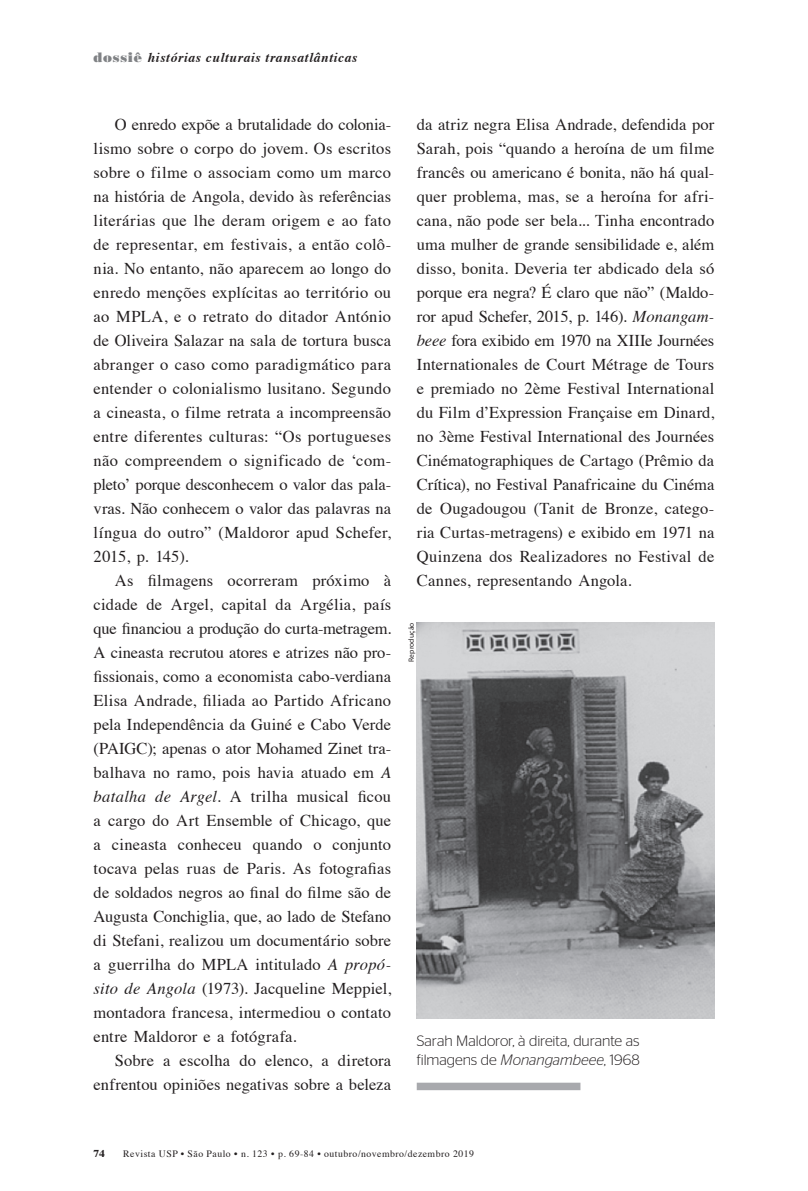
<style>
.page{position:relative;width:808px;height:1191px;background:#fff}
.page>*{position:absolute;margin:0;border:0;box-sizing:border-box;transform-origin:0 0}
.t1{font:16.5px/24px "Times";letter-spacing:.01em;color:#231f20;text-align:justify}
.t2{font:300 15px/19.5px "Stag Sans";letter-spacing:-.005em;color:#231f20}
.t3{font:italic 700 13.5px "Times";letter-spacing:.05em;color:#231f20}
.t4{font:700 10.5px "Times";color:#231f20;scale:1.1 1}
.t5{font:9.75px "Times";letter-spacing:.05em;color:#231f20}
.t6{font:7.5px "Myriad Pro";letter-spacing:.02em;color:#231f20}
.s1{font-family:"Bodoni Poster";font-weight:400;font-style:normal;color:#808285}
.s2{font-style:italic}
</style>
<div class="page">
<div style="left:417px;top:1082px;width:163px;height:8px;background:#a8a9ad"></div>
<img style="left:417px;top:622px;width:297px;height:396px">
<p class="t3" style="left:94px;top:44px;width:265px"><span class="s1">dossiê</span> histórias culturais transatlânticas</p>
<p class="t1" style="left:94px;top:111px;width:299px;text-indent:21px">O enredo expõe a brutalidade do colonia&shy;lismo sobre o corpo do jovem. Os escritos sobre o filme o associam como um marco na história de Angola, devido às referências literárias que lhe deram origem e ao fato de representar, em festivais, a então colô&shy;nia. No entanto, não aparecem ao longo do enredo menções explícitas ao território ou ao MPLA, e o retrato do ditador António de Oliveira Salazar na sala de tortura busca abranger o caso como paradigmático para entender o colonialismo lusitano. Segundo a cineasta, o filme retrata a incompreensão entre diferentes culturas: “Os portugueses não compreendem o significado de ‘com&shy;pleto’ porque desconhecem o valor das pala&shy;vras. Não conhecem o valor das palavras na língua do outro” (Maldoror apud Schefer, 2015, p. 145).</p>
<p class="t1" style="left:94px;top:567px;width:299px;text-indent:21px">As filmagens ocorreram próximo à cidade de Argel, capital da Argélia, país que financiou a produção do curta-metragem.<br>A cineasta recrutou atores e atrizes não pro&shy;fissionais, como a economista cabo-verdiana Elisa Andrade, filiada ao Partido Africano pela Independência da Guiné e Cabo Verde (PAIGC); apenas o ator Mohamed Zinet tra&shy;balhava no ramo, pois havia atuado em <span class="s2">A batalha de Argel</span>. A trilha musical ficou a cargo do Art Ensemble of Chicago, que a cineasta conheceu quando o conjunto tocava pelas ruas de Paris. As fotografias de soldados negros ao final do filme são de Augusta Conchiglia, que, ao lado de Stefano di Stefani, realizou um documentário sobre a guerrilha do MPLA intitulado <span class="s2">A propó&shy;sito de Angola</span> (1973). Jacqueline Meppiel, montadora francesa, intermediou o contato entre Maldoror e a fotógrafa.</p>
<p class="t1" style="left:94px;top:1047px;width:299px;text-align:right">Sobre a escolha do elenco, a diretora enfrentou opiniões negativas sobre a beleza</p>
<p class="t1" style="left:417px;top:111px;width:299px">da atriz negra Elisa Andrade, defendida por Sarah, pois “quando a heroína de um filme francês ou americano é bonita, não há qual&shy;quer problema, mas, se a heroína for afri&shy;cana, não pode ser bela... Tinha encontrado uma mulher de grande sensibilidade e, além disso, bonita. Deveria ter abdicado dela só porque era negra? É claro que não” (Maldo&shy;ror apud Schefer, 2015, p. 146). <span class="s2">Monangam&shy;beee</span> fora exibido em 1970 na XIIIe Journées Internationales de Court Métrage de Tours e premiado no 2ème Festival International du Film d’Expression Française em Dinard, no 3ème Festival International des Journées Cinématographiques de Cartago (Prêmio da Crítica), no Festival Panafricaine du Cinéma de Ougadougou (Tanit de Bronze, catego&shy;ria Curtas-metragens) e exibido em 1971 na Quinzena dos Realizadores no Festival de Cannes, representando Angola.</p>
<p class="t6" style="left:407px;top:662px;width:41px;rotate:-90deg">Reprodução</p>
<p class="t2" style="left:417px;top:1030px;width:224px">Sarah Maldoror, à direita, durante as filmagens de <span class="s2">Monangambeee</span>, 1968</p>
<p class="t4" style="left:94px;top:1143px;width:12px">74</p>
<p class="t5" style="left:123px;top:1144px;width:352px">Revista USP • São Paulo • n. 123 • p. 69-84 • outubro/novembro/dezembro 2019</p>
</div>
